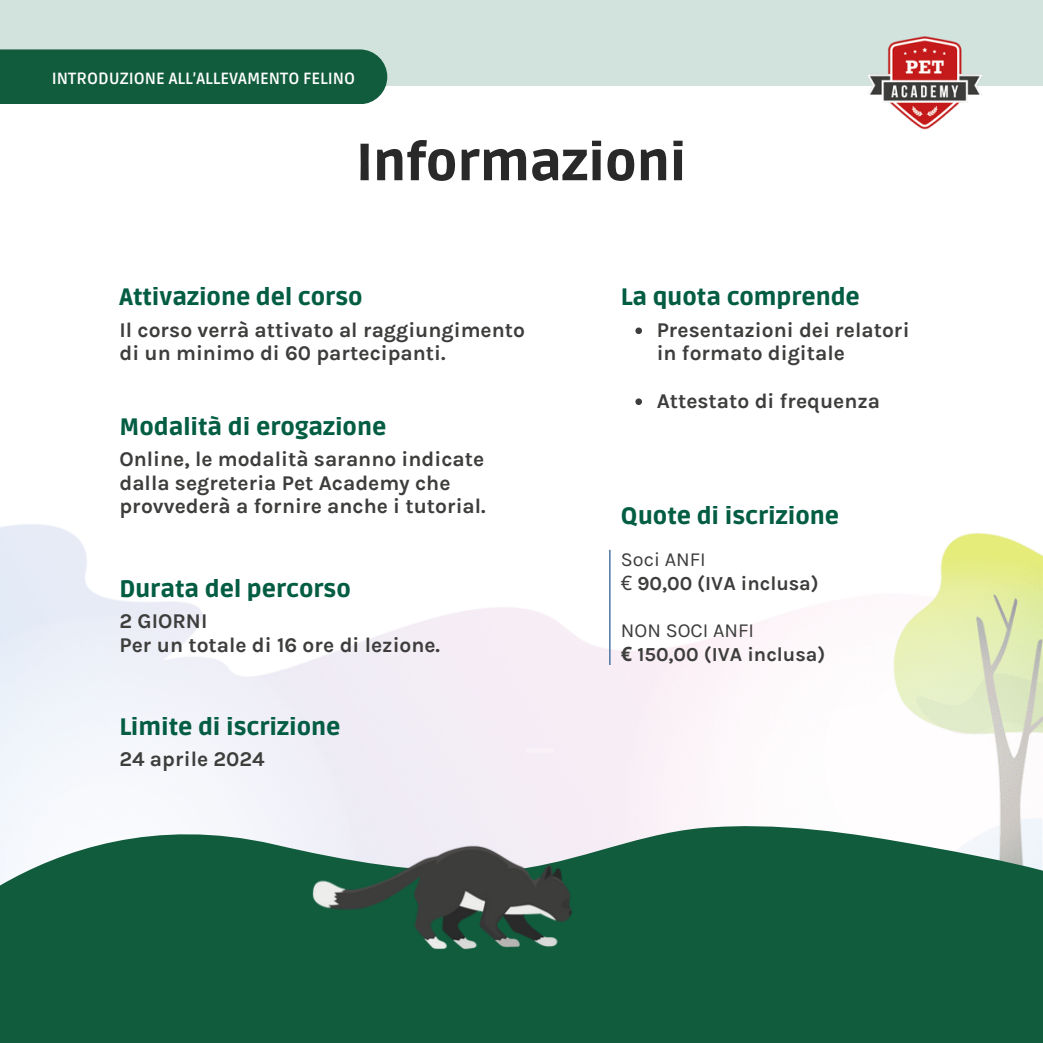
<style>
.page{position:relative;width:1043px;height:1043px;background:#fff}
.page>*{position:absolute;margin:0;border:0;box-sizing:border-box;transform-origin:0 0}
.t1{font:900 51.98px "Ruda";color:#292929}
.t2{font:900 23.62px "Ruda";color:#035d42}
.t3{font:700 21px/23.6px "Karla";color:#3d3d3c}
.t4{font:700 19.95px/23.6px "Karla";color:#3d3d3c}
.t5{font:700 16.1px "Ruda";color:#fff}
.s1{font-weight:400}
.s2{font-family:"Noto Sans";font-weight:400}
.s3{font-family:"Noto Sans"}
</style>
<div class="page">
<img style="left:0;top:524px;width:1042px;height:301px">
<hr style="left:609px;top:549px;width:1px;height:115px;background:#346497">
<div style="left:0;top:0;width:1042px;height:85px;background:#d2e2dd"></div>
<img style="left:868px;top:36px;width:114px;height:94px">
<div style="left:0;top:49px;width:387px;height:55px;background:#115c3d"></div>
<svg style="left:635px;top:327px;width:6px;height:7px"></svg>
<svg style="left:635px;top:398px;width:6px;height:7px"></svg>
<svg style="left:0;top:825px;width:1042px;height:217px;background:#22674b"></svg>
<img style="left:302px;top:829px;width:274px;height:131px">
<p class="t5" style="left:52px;top:69px;width:305px">INTRODUZIONE ALL’ALLEVAMENTO FELINO</p>
<h1 class="t1" style="left:356px;top:132px;width:331px">Informazioni</h1>
<p class="t2" style="left:119px;top:283px;width:244px">Attivazione del corso</p>
<p class="t3" style="left:119px;top:318px;width:407px">Il corso verrà attivato al raggiungimento di un minimo di 60 partecipanti.</p>
<p class="t2" style="left:119px;top:413px;width:268px">Modalità di erogazione</p>
<p class="t3" style="left:119px;top:447px;width:368px">Online, le modalità saranno indicate dalla segreteria Pet Academy che provvederà a fornire anche i tutorial.</p>
<p class="t2" style="left:119px;top:575px;width:233px">Durata del percorso</p>
<p class="t3" style="left:119px;top:609px;width:322px">2 GIORNI<br>Per un totale di 16 ore di lezione.</p>
<p class="t2" style="left:119px;top:713px;width:222px">Limite di iscrizione</p>
<p class="t3" style="left:119px;top:747px;width:147px">24 aprile 2024</p>
<p class="t2" style="left:620px;top:283px;width:240px">La quota comprende</p>
<p class="t3" style="left:656px;top:318px;width:254px">Presentazioni dei relatori in formato digitale</p>
<p class="t3" style="left:656px;top:389px;width:225px">Attestato di frequenza</p>
<p class="t2" style="left:620px;top:502px;width:219px">Quote di iscrizione</p>
<p class="t4" style="left:620px;top:548px;width:199px"><span class="s1">Soci ANFI<br></span><span class="s2">€</span> 90,00 (IVA inclusa)</p>
<p class="t4" style="left:620px;top:618px;width:206px"><span class="s1">NON SOCI ANFI<br></span><span class="s3">€</span> 150,00 (IVA inclusa)</p>
</div>
